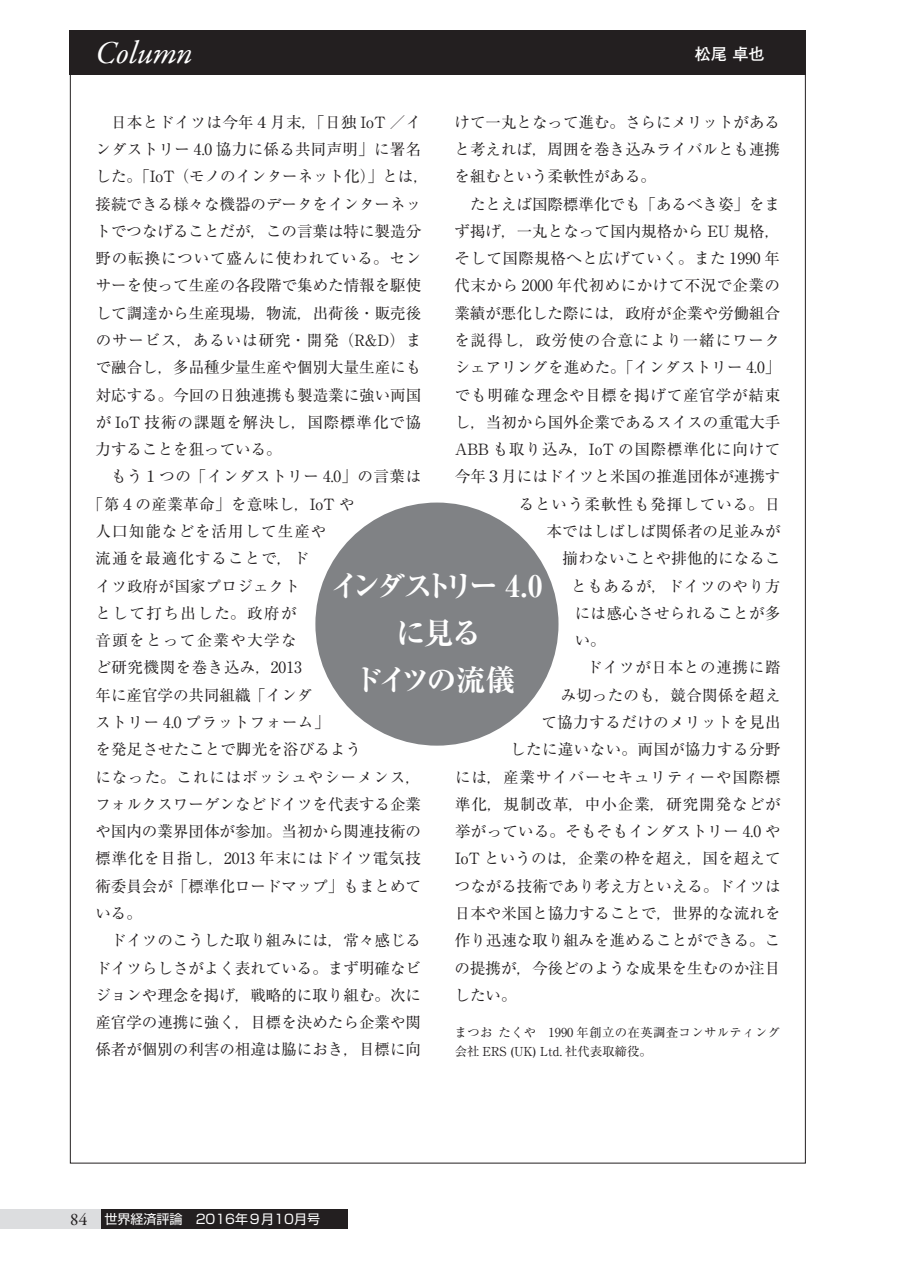
<style>
.page{position:relative;width:903px;height:1275px;background:#fff}
.page>*{position:absolute;margin:0;border:0;box-sizing:border-box;transform-origin:0 0}
.t1{font:italic 32.2px "Garamond Premr Pro";letter-spacing:-.005em;color:#fff}
.t2{font:700 expanded 29.75px/47.1px "Ryumin Pro";letter-spacing:-.165em;color:#fff;text-align:center}
.t3{font:700 16.1px "Futo Go B101 Pro";color:#fff}
.t4{font:15.58px/27.3px "Ryumin Pro";color:#231f20}
.t5{font:15.58px "Ryumin Pro";letter-spacing:.03em;color:#231f20}
.t6{font:15.58px "Ryumin Pro";letter-spacing:.055em;color:#231f20}
.t7{font:15.58px "Ryumin Pro";letter-spacing:.035em;color:#231f20}
.t8{font:15.58px "Ryumin Pro";letter-spacing:.05em;color:#231f20}
.t9{font:15.58px "Ryumin Pro";letter-spacing:.06em;color:#231f20}
.t10{font:15.58px "Ryumin Pro";letter-spacing:.025em;color:#231f20}
.t11{font:15.58px "Ryumin Pro";letter-spacing:.07em;color:#231f20}
.t12{font:15.58px "Ryumin Pro";letter-spacing:.045em;color:#231f20}
.t13{font:15.58px "Ryumin Pro";letter-spacing:.02em;color:#231f20}
.t14{font:15.58px "Ryumin Pro";letter-spacing:.065em;color:#231f20}
.t15{font:15.58px "Ryumin Pro";letter-spacing:.095em;color:#231f20}
.t16{font:15.58px "Ryumin Pro";letter-spacing:.09em;color:#231f20}
.t17{font:12.95px "Shin Go Pro";color:#fff}
.t18{font:12.42px/18.6px "Ryumin Pro";letter-spacing:.03em;color:#231f20}
.s1{font-family:"Garamond Premr Pro";font-size:17.32px;color:#231f20}
</style>
<div class="page">
<div style="left:69px;top:30px;width:737px;height:44px;background:#231f20"></div>
<div style="left:101px;top:1209px;width:247px;height:20px;background:#231f20"></div>
<div style="left:0;top:1209px;width:101px;height:20px;background:#dcdddf"></div>
<div style="left:315px;top:503px;width:243px;height:243px;background:#808285;border-radius:50%"></div>
<h1 class="t1" style="left:95px;top:32px;width:99px">Column</h1>
<p class="t3" style="left:695px;top:41px;width:71px">松尾 卓也</p>
<p class="t4" style="left:96px;top:107px;width:335px;text-indent:15px">日本とドイツは今年４月末，「日独 IoT ／インダストリー 4.0 協力に係る共同声明」に署名した。「IoT（モノのインターネット化）」とは，接続できる様々な機器のデータをインターネットでつなげることだが，この言葉は特に製造分野の転換について盛んに使われている。センサーを使って生産の各段階で集めた情報を駆使して調達から生産現場，物流，出荷後・販売後のサービス，あるいは研究・開発（R&amp;D）まで融合し，多品種少量生産や個別大量生産にも対応する。今回の日独連携も製造業に強い両国が IoT 技術の課題を解決し，国際標準化で協力することを狙っている。</p>
<p class="t7" style="left:111px;top:464px;width:312px">もう１つの「インダストリー 4.0」の言葉は</p>
<p class="t10" style="left:88px;top:492px;width:268px">「第４の産業革命」を意味し，IoT や</p>
<p class="t11" style="left:96px;top:519px;width:232px">人口知能などを活用して生産や</p>
<p class="t11" style="left:96px;top:546px;width:215px">流通を最適化することで，ド</p>
<p class="t4" style="left:96px;top:571px;width:206px">イツ政府が国家プロジェクト</p>
<p class="t15" style="left:96px;top:601px;width:203px">として打ち出した。政府が</p>
<p class="t16" style="left:96px;top:628px;width:203px">音頭をとって企業や大学な</p>
<p class="t7" style="left:96px;top:655px;width:208px">ど研究機関を巻き込み，2013</p>
<p class="t4" style="left:95px;top:680px;width:218px">年に産官学の共同組織「インダ</p>
<p class="t7" style="left:95px;top:710px;width:236px">ストリー 4.0 プラットフォーム」</p>
<p class="t4" style="left:95px;top:735px;width:267px">を発足させたことで脚光を浴びるよう</p>
<p class="t9" style="left:95px;top:764px;width:327px">になった。これにはボッシュやシーメンス，</p>
<p class="t4" style="left:95px;top:789px;width:327px">フォルクスワーゲンなどドイツを代表する企業</p>
<p class="t4" style="left:95px;top:817px;width:327px">や国内の業界団体が参加。当初から関連技術の</p>
<p class="t8" style="left:95px;top:846px;width:327px">標準化を目指し，2013 年末にはドイツ電気技</p>
<p class="t4" style="left:95px;top:871px;width:327px">術委員会が「標準化ロードマップ」もまとめて</p>
<p class="t4" style="left:95px;top:898px;width:48px">いる。</p>
<p class="t4" style="left:111px;top:926px;width:312px">ドイツのこうした取り組みには，常々感じる</p>
<p class="t4" style="left:95px;top:953px;width:327px">ドイツらしさがよく表れている。まず明確なビ</p>
<p class="t4" style="left:95px;top:980px;width:327px">ジョンや理念を掲げ，戦略的に取り組む。次に</p>
<p class="t4" style="left:95px;top:1008px;width:327px">産官学の連携に強く，目標を決めたら企業や関</p>
<p class="t4" style="left:95px;top:1035px;width:327px">係者が個別の利害の相違は脇におき，目標に向</p>
<p class="t4" style="left:454px;top:107px;width:327px;text-align:justify">けて一丸となって進む。さらにメリットがあると考えれば，周囲を巻き込みライバルとも連携を組むという柔軟性がある。</p>
<p class="t4" style="left:470px;top:189px;width:312px">たとえば国際標準化でも「あるべき姿」をま</p>
<p class="t4" style="left:454px;top:216px;width:327px">ず掲げ，一丸となって国内規格から EU 規格，</p>
<p class="t5" style="left:455px;top:246px;width:327px">そして国際規格へと広げていく。また 1990 年</p>
<p class="t5" style="left:454px;top:273px;width:327px">代末から 2000 年代初めにかけて不況で企業の</p>
<p class="t4" style="left:454px;top:298px;width:327px">業績が悪化した際には，政府が企業や労働組合</p>
<p class="t6" style="left:455px;top:328px;width:327px">を説得し，政労使の合意により一緒にワーク</p>
<p class="t4" style="left:455px;top:353px;width:327px">シェアリングを進めた。「インダストリー 4.0」</p>
<p class="t6" style="left:455px;top:383px;width:327px">でも明確な理念や目標を掲げて産官学が結束</p>
<p class="t4" style="left:455px;top:407px;width:327px">し，当初から国外企業であるスイスの重電大手</p>
<p class="t8" style="left:455px;top:437px;width:327px">ABB も取り込み，IoT の国際標準化に向けて</p>
<p class="t4" style="left:455px;top:462px;width:327px">今年３月にはドイツと米国の推進団体が連携す</p>
<p class="t14" style="left:519px;top:492px;width:263px">るという柔軟性も発揮している。日</p>
<p class="t4" style="left:547px;top:516px;width:235px">本ではしばしば関係者の足並みが</p>
<p class="t4" style="left:562px;top:544px;width:220px">揃わないことや排他的になるこ</p>
<p class="t12" style="left:571px;top:573px;width:211px">ともあるが，ドイツのやり方</p>
<p class="t10" style="left:575px;top:601px;width:207px">には感心させられることが多</p>
<p class="t4" style="left:575px;top:626px;width:33px">い。</p>
<p class="t12" style="left:587px;top:655px;width:195px">ドイツが日本との連携に踏</p>
<p class="t4" style="left:561px;top:680px;width:221px">み切ったのも，競合関係を超え</p>
<p class="t5" style="left:541px;top:710px;width:241px">て協力するだけのメリットを見出</p>
<p class="t5" style="left:510px;top:737px;width:272px">したに違いない。両国が協力する分野</p>
<p class="t6" style="left:455px;top:764px;width:327px">には，産業サイバーセキュリティーや国際標</p>
<p class="t9" style="left:455px;top:792px;width:327px">準化，規制改革，中小企業，研究開発などが</p>
<p class="t13" style="left:455px;top:819px;width:327px">挙がっている。そもそもインダストリー 4.0 や</p>
<p class="t4" style="left:455px;top:844px;width:327px">IoT というのは，企業の枠を超え，国を超えて</p>
<p class="t4" style="left:455px;top:871px;width:327px">つながる技術であり考え方といえる。ドイツは</p>
<p class="t4" style="left:455px;top:898px;width:327px">日本や米国と協力することで，世界的な流れを</p>
<p class="t4" style="left:455px;top:926px;width:327px">作り迅速な取り組みを進めることができる。こ</p>
<p class="t4" style="left:455px;top:953px;width:327px">の提携が，今後どのような成果を生むのか注目</p>
<p class="t4" style="left:455px;top:980px;width:64px">したい。</p>
<h2 class="t2" style="left:330px;top:560px;width:214px">インダストリー 4.0に見る<br>ドイツの流儀</h2>
<p class="t18" style="left:455px;top:1022px;width:327px">まつおたくや 1990 年創立の在英調査コンサルティング会社 ERS (UK) Ltd. 社代表取締役。</p>
<p class="t17" style="left:70px;top:1208px;width:251px"><span class="s1">84</span> 世界経済評論　2016年９月10月号</p>
</div>
